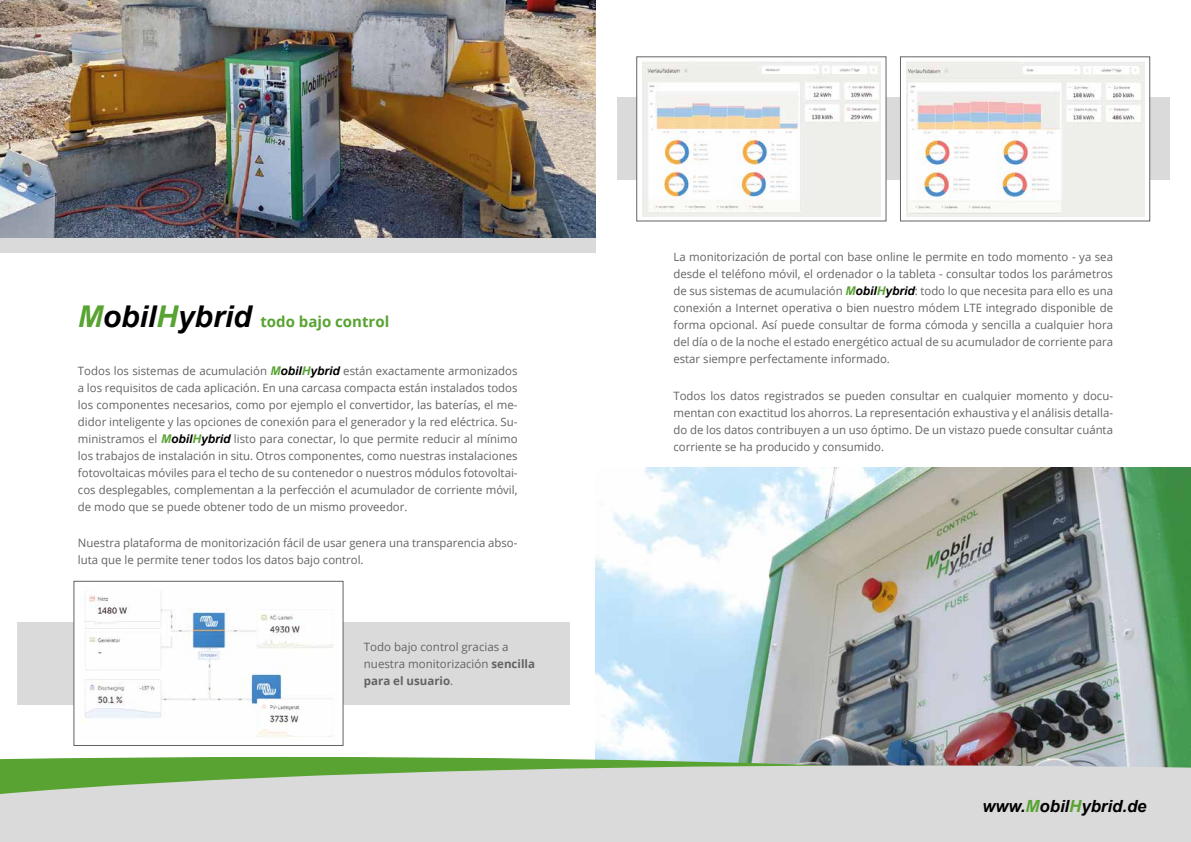
<style>
.page{position:relative;width:1191px;height:842px;background:#fff}
.page>*{position:absolute;margin:0;border:0;box-sizing:border-box;transform-origin:0 0}
.t1{font:italic 700 16.7px "Arial";color:#000}
.t2{font:700 15px "Open Sans";color:#58a332}
.t3{font:11.5px/17px "Open Sans";color:#646363;text-align:justify}
.s1{font-family:"Arial";font-style:italic;font-size:30px}
.s2{font-family:"Arial";font-style:italic;font-size:30px;color:#000}
.s3{font-family:"Arial";font-weight:700;font-style:italic;font-size:12px;color:#58a332}
.s4{font-family:"Arial";font-weight:700;font-style:italic;font-size:12px;color:#000}
.s5{font-weight:700}
.s6{color:#58a332}
</style>
<div class="page">
<img style="left:595px;top:468px;width:596px;height:289px">
<img style="left:0;top:0;width:595px;height:238px">
<div style="left:0;top:238px;width:595px;height:14px;background:#dadada"></div>
<img style="left:0;top:757px;width:1191px;height:8px">
<svg style="left:0;top:765px;width:1191px;height:77px;background:#ced4ca"></svg>
<div style="left:17px;top:622px;width:553px;height:82px;background:#dadada"></div>
<div style="left:74px;top:581px;width:269px;height:165px;background:#fff;border:1px solid #646363"></div>
<img style="left:84px;top:591px;width:250px;height:146px">
<div style="left:617px;top:98px;width:552px;height:82px;background:#dadada"></div>
<svg style="left:636px;top:57px;width:250px;height:164px"></svg>
<img style="left:642px;top:61px;width:238px;height:155px">
<div style="left:900px;top:57px;width:249px;height:164px;background:#fff"></div>
<img style="left:906px;top:61px;width:238px;height:156px">
<h2 class="t2" style="left:78px;top:311px;width:313px"><span class="s1">M</span><span class="s2">obil</span><span class="s1">H</span><span class="s2">ybrid</span> todo bajo control</h2>
<p class="t3" style="left:78px;top:362px;width:441px">Todos los sistemas de acumulación <span class="s3">M</span><span class="s4">obil</span><span class="s3">H</span><span class="s4">ybrid</span> están exactamente armonizados a los requisitos de cada aplicación. En una carcasa compacta están instalados todos los componentes necesarios, como por ejemplo el convertidor, las baterías, el me&shy;didor inteligente y las opciones de conexión para el generador y la red eléctrica. Su&shy;ministramos el <span class="s3">M</span><span class="s4">obil</span><span class="s3">H</span><span class="s4">ybrid</span> listo para conectar, lo que permite reducir al mínimo los trabajos de instalación in situ. Otros componentes, como nuestras instalaciones fotovoltaicas móviles para el techo de su contenedor o nuestros módulos fotovoltai&shy;cos desplegables, complementan a la perfección el acumulador de corriente móvil, de modo que se puede obtener todo de un mismo proveedor.</p>
<p class="t3" style="left:78px;top:534px;width:441px">Nuestra plataforma de monitorización fácil de usar genera una transparencia abso&shy;luta que le permite tener todos los datos bajo control.</p>
<p class="t3" style="left:364px;top:638px;width:173px;text-align:left">Todo bajo control gracias a nuestra monitorización <span class="s5">sencilla para el usuario</span>.</p>
<p class="t3" style="left:673px;top:248px;width:441px">La monitorización de portal con base online le permite en todo momento - ya sea desde el teléfono móvil, el ordenador o la tableta - consultar todos los parámetros de sus sistemas de acumulación <span class="s3">M</span><span class="s4">obil</span><span class="s3">H</span><span class="s4">ybrid</span>: todo lo que necesita para ello es una conexión a Internet operativa o bien nuestro módem LTE integrado disponible de forma opcional. Así puede consultar de forma cómoda y sencilla a cualquier hora del día o de la noche el estado energético actual de su acumulador de corriente para estar siempre perfectamente informado.</p>
<p class="t3" style="left:673px;top:387px;width:441px">Todos los datos registrados se pueden consultar en cualquier momento y docu&shy;mentan con exactitud los ahorros. La representación exhaustiva y el análisis detalla&shy;do de los datos contribuyen a un uso óptimo. De un vistazo puede consultar cuánta corriente se ha producido y consumido.</p>
<h1 class="t1" style="left:982px;top:795px;width:166px">www.<span class="s6">M</span>obil<span class="s6">H</span>ybrid.de</h1>
</div>
